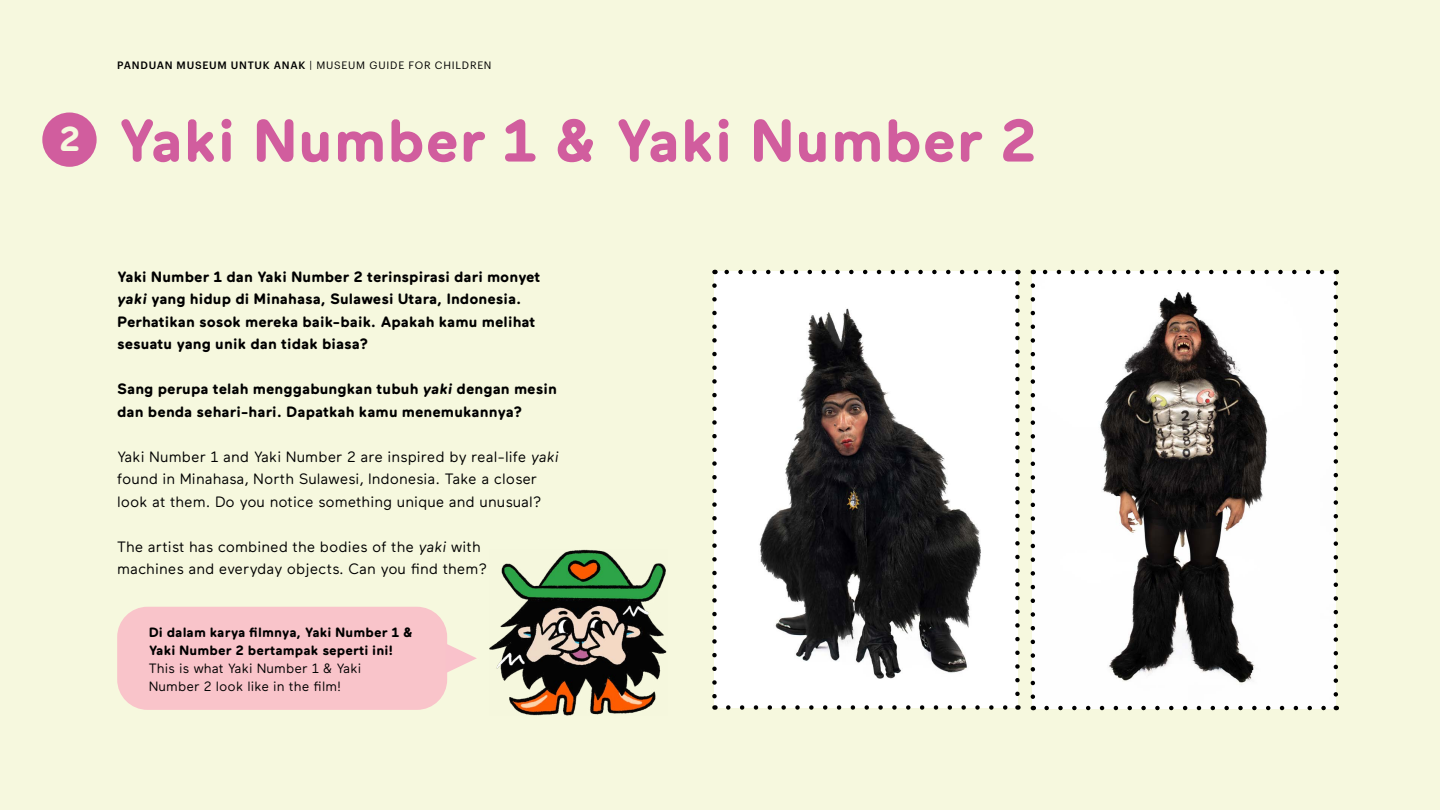
<style>
.page{position:relative;width:1440px;height:810px;background:#f6f8de}
.page>*{position:absolute;margin:0;border:0;box-sizing:border-box;transform-origin:0 0}
.t1{font:700 60px "Maax Rounded";letter-spacing:.005em;color:#d15d9e}
.t2{font:700 34.65px "Maax Rounded";color:#f6f8de}
.t3{font:700 15px/22.5px "Maax Rounded";color:#000}
.t4{font:15px/22.5px "Maax Rounded";color:#000}
.t5{font:700 13.5px/18px "Maax Rounded";letter-spacing:.005em;color:#000}
.t6{font:13.5px/18px "Maax Rounded";color:#000}
.t7{font:10.5px "Graphik";letter-spacing:.075em;color:#000}
.s1{font-weight:500}
.s2{font-style:italic}
</style>
<div class="page">
<img style="left:714px;top:272px;width:303px;height:435px">
<svg style="left:728px;top:705px;width:283px;height:5px"></svg>
<svg style="left:721px;top:270px;width:283px;height:4px"></svg>
<svg style="left:712px;top:286px;width:5px;height:424px"></svg>
<svg style="left:1015px;top:270px;width:5px;height:424px"></svg>
<img style="left:1033px;top:272px;width:303px;height:436px">
<svg style="left:1047px;top:706px;width:282px;height:4px"></svg>
<svg style="left:1040px;top:270px;width:282px;height:4px"></svg>
<svg style="left:1031px;top:286px;width:4px;height:424px"></svg>
<svg style="left:1334px;top:270px;width:4px;height:424px"></svg>
<div style="left:117px;top:607px;width:330px;height:103px;background:#f9c4ca;border-radius:30px"></div>
<img style="left:490px;top:549px;width:177px;height:167px">
<div style="left:42px;top:113px;width:55px;height:54px;background:#d15d9e;border-radius:50%"></div>
<svg style="left:447px;top:644px;width:30px;height:29px"></svg>
<h2 class="t2" style="left:59px;top:125px;width:24px">2</h2>
<p class="t7" style="left:117px;top:58px;width:376px"><span class="s1">PANDUAN MUSEUM UNTUK ANAK</span> | MUSEUM GUIDE FOR CHILDREN</p>
<h1 class="t1" style="left:117px;top:115px;width:922px">Yaki Number 1 &amp; Yaki Number 2</h1>
<p class="t3" style="left:117px;top:266px;width:425px">Yaki Number 1 dan Yaki Number 2 terinspirasi dari monyet <span class="s2">yaki</span> yang hidup di Minahasa, Sulawesi Utara, Indonesia.<br>Perhatikan sosok mereka baik-baik. Apakah kamu melihat sesuatu yang unik dan tidak biasa?</p>
<p class="t3" style="left:117px;top:379px;width:441px">Sang perupa telah menggabungkan tubuh <span class="s2">yaki</span> dengan mesin dan benda sehari-hari. Dapatkah kamu menemukannya?</p>
<p class="t4" style="left:117px;top:446px;width:443px">Yaki Number 1 and Yaki Number 2 are inspired by real-life <span class="s2">yaki </span>found in Minahasa, North Sulawesi, Indonesia. Take a closer look at them. Do you notice something unique and unusual?</p>
<p class="t4" style="left:117px;top:536px;width:371px">The artist has combined the bodies of the <span class="s2">yaki</span> with machines and everyday objects. Can you find them?</p>
<p class="t5" style="left:149px;top:624px;width:266px">Di dalam karya filmnya, Yaki Number 1 &amp;<br>Yaki Number 2 bertampak seperti ini!</p>
<p class="t6" style="left:149px;top:660px;width:214px">This is what Yaki Number 1 &amp; Yaki<br>Number 2 look like in the film!</p>
</div>
